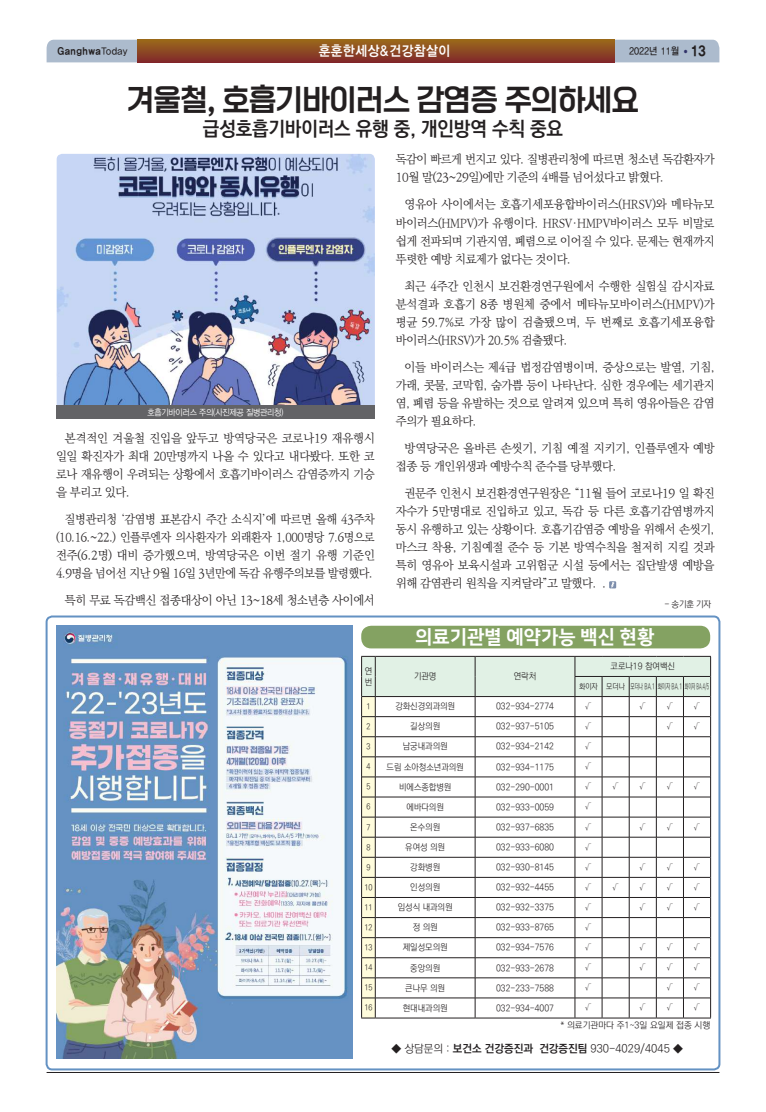
<style>
.page{position:relative;width:766px;height:1112px;background:#fff}
.page>*{position:absolute;margin:0;border:0;box-sizing:border-box;transform-origin:0 0}
.t1{font:30px "ONE Mobile Title";letter-spacing:-.01em;color:#231f20;scale:.95 1}
.t2{font:700 20px "Ko Pub Dotum";letter-spacing:-.01em;color:#231f20;scale:.95 1}
.t3{font:19px "Nanum Square EB";color:#fff}
.t4{font:14px "YDIYGO340";letter-spacing:.05em;color:#fff;scale:.9 1}
.t5{font:14px "YDIYGO360";color:#231f20;scale:.9 1}
.t6{font:300 12px/18px "Ko Pub Batang";letter-spacing:-.03em;color:#231f20;text-align:justify}
.t7{font:300 12px/18px "Ko Pub Batang";letter-spacing:-.03em;color:#231f20;text-align:justify;scale:.95 1}
.t8{font:300 12px/18px "Ko Pub Batang";letter-spacing:-.05em;color:#231f20}
.t9{font:300 12px/18px "Ko Pub Batang";letter-spacing:-.01em;color:#231f20}
.t10{font:300 11px "Ko Pub Dotum";color:#231f20}
.t11{font:10px "YDIYGO350";letter-spacing:.05em;color:#231f20;scale:.9 1}
.t12{font:10px "YDIYGO330";color:#231f20;scale:.9 1}
.t13{font:300 9px/10.8px "Ko Pub Dotum";color:#231f20;scale:.95 1}
.t14{font:300 9px "Ko Pub Dotum";color:#231f20}
.t15{font:8.8px "YDIYGO320";letter-spacing:-.03em;color:#fff;scale:.9 1}
.t16{font:300 8px "Ko Pub Dotum";color:#231f20;scale:.9 1}
.s1{font-family:"YDIYGO330"}
.s2{font-family:"YDIYGO310";font-size:5px;color:#32336a}
.s3{font-weight:700}
</style>
<div class="page">
<div style="left:46px;top:615px;width:674px;height:455px;border:2px solid #6492c3;border-radius:6px"></div>
<div style="left:47px;top:40px;width:672px;height:22px;background:#acbbcd"></div>
<div style="left:138px;top:40px;width:476px;height:22px;background:linear-gradient(to bottom,#9a681c,#822d2a)"></div>
<hr style="left:47px;top:1071px;width:672px;height:1px;background:#231f20">
<svg style="left:609px;top:581px;width:7px;height:7px"></svg>
<img style="left:57px;top:154px;width:318px;height:251px">
<div style="left:56px;top:405px;width:319px;height:14px;background:#636366"></div>
<img style="left:56px;top:625px;width:296px;height:433px">
<div style="left:361px;top:625px;width:349px;height:23px;background:#84a262;border-radius:10px"></div>
<svg style="left:361px;top:656px;width:350px;height:362px"></svg>
<p class="t11" style="left:57px;top:46px;width:80px">Ganghwa<span class="s1">Today</span></p>
<p class="t4" style="left:318px;top:43px;width:147px">훈훈한세상&amp;건강참살이</p>
<p class="t12" style="left:629px;top:45px;width:67px">2022년 11월 <span class="s2">●</span></p>
<p class="t5" style="left:691px;top:43px;width:17px">13</p>
<h1 class="t1" style="left:127px;top:84px;width:540px">겨울철, 호흡기바이러스 감염증 주의하세요</h1>
<h2 class="t2" style="left:203px;top:119px;width:380px">급성호흡기바이러스 유행 중, 개인방역 수칙 중요</h2>
<p class="t15" style="left:147px;top:407px;width:153px">호흡기바이러스 주의(사진제공 질병관리청)</p>
<p class="t6" style="left:56px;top:429px;width:320px;text-indent:9px">본격적인 겨울철 진입을 앞두고 방역당국은 코로나19 재유행시 일일 확진자가 최대 20만명까지 나올 수 있다고 내다봤다. 또한 코 로나 재유행이 우려되는 상황에서 호흡기바이러스 감염증까지 기승 을 부리고 있다.</p>
<p class="t7" style="left:56px;top:510px;width:337px;text-indent:9px">질병관리청 ‘감염병 표본감시 주간 소식지’에 따르면 올해 43주차 (10.16.~22.) 인플루엔자 의사환자가 외래환자 1,000명당 7.6명으로 전주(6.2명) 대비 증가했으며, 방역당국은 이번 절기 유행 기준인 4.9명을 넘어선 지난 9월 16일 3년만에 독감 유행주의보를 발령했다.</p>
<p class="t6" style="left:65px;top:591px;width:311px">특히 무료 독감백신 접종대상이 아닌 13~18세 청소년층 사이에서</p>
<p class="t8" style="left:395px;top:151px;width:320px">독감이 빠르게 번지고 있다. 질병관리청에 따르면 청소년 독감환자가<br>10월 말(23~29일)에만 기준의 4배를 넘어섰다고 밝혔다.</p>
<p class="t6" style="left:395px;top:196px;width:320px;text-indent:9px">영유아 사이에서는 호흡기세포융합바이러스(HRSV)와 메타뉴모 바이러스(HMPV)가 유행이다. HRSV·HMPV바이러스 모두 비말로 쉽게 전파되며 기관지염, 폐렴으로 이어질 수 있다. 문제는 현재까지 뚜렷한 예방 치료제가 없다는 것이다.</p>
<p class="t6" style="left:395px;top:277px;width:320px;text-indent:9px">최근 4주간 인천시 보건환경연구원에서 수행한 실험실 감시자료 분석결과 호흡기 8종 병원체 중에서 메타뉴모바이러스(HMPV)가 평균 59.7%로 가장 많이 검출됐으며, 두 번째로 호흡기세포융합 바이러스(HRSV)가 20.5% 검출됐다.</p>
<p class="t6" style="left:395px;top:358px;width:320px;text-indent:9px">이들 바이러스는 제4급 법정감염병이며, 증상으로는 발열, 기침, 가래, 콧물, 코막힘, 숨가쁨 등이 나타난다. 심한 경우에는 세기관지 염, 폐렴 등을 유발하는 것으로 알려져 있으며 특히 영유아들은 감염 주의가 필요하다.</p>
<p class="t9" style="left:395px;top:439px;width:320px;text-indent:9px">방역당국은 올바른 손씻기, 기침 예절 지키기, 인플루엔자 예방 접종 등 개인위생과 예방수칙 준수를 당부했다.</p>
<p class="t6" style="left:395px;top:484px;width:320px;text-indent:9px">권문주 인천시 보건환경연구원장은 “11월 들어 코로나19 일 확진 자수가 5만명대로 진입하고 있고, 독감 등 다른 호흡기감염병까지 동시 유행하고 있는 상황이다. 호흡기감염증 예방을 위해서 손씻기, 마스크 착용, 기침예절 준수 등 기본 방역수칙을 철저히 지킬 것과 특히 영유아 보육시설과 고위험군 시설 등에서는 집단발생 예방을 위해 감염관리 원칙을 지켜달라”고 말했다. .</p>
<p class="t14" style="left:664px;top:599px;width:48px">- 송기훈 기자</p>
<h3 class="t3" style="left:415px;top:626px;width:241px">의료기관별 예약가능 백신 현황</h3>
<p class="t13" style="left:364px;top:665px;width:9px">연 번</p>
<p class="t13" style="left:414px;top:671px;width:25px">기관명</p>
<p class="t13" style="left:513px;top:671px;width:25px">연락처</p>
<p class="t13" style="left:610px;top:661px;width:69px">코로나19 참여백신</p>
<p class="t16" style="left:579px;top:682px;width:146px">화이자 모더나 모더나 BA.1 화이자 BA.1 화이자 BA.4/5</p>
<p class="t16" style="left:366px;top:702px;width:6px">1</p>
<p class="t13" style="left:395px;top:701px;width:64px">강화신경외과의원</p>
<p class="t13" style="left:496px;top:701px;width:62px">032-934-2774</p>
<p class="t16" style="left:585px;top:702px;width:9px">√</p>
<p class="t16" style="left:639px;top:702px;width:9px">√</p>
<p class="t16" style="left:666px;top:702px;width:9px">√</p>
<p class="t16" style="left:693px;top:702px;width:9px">√</p>
<p class="t16" style="left:366px;top:722px;width:6px">2</p>
<p class="t13" style="left:410px;top:721px;width:33px">길상의원</p>
<p class="t13" style="left:496px;top:721px;width:62px">032-937-5105</p>
<p class="t16" style="left:585px;top:722px;width:9px">√</p>
<p class="t16" style="left:666px;top:722px;width:9px">√</p>
<p class="t16" style="left:693px;top:722px;width:9px">√</p>
<p class="t16" style="left:366px;top:742px;width:6px">3</p>
<p class="t13" style="left:402px;top:741px;width:49px">남궁내과의원</p>
<p class="t13" style="left:496px;top:741px;width:62px">032-934-2142</p>
<p class="t16" style="left:585px;top:742px;width:9px">√</p>
<p class="t16" style="left:366px;top:762px;width:6px">4</p>
<p class="t13" style="left:386px;top:761px;width:83px">드림 소아청소년과의원</p>
<p class="t13" style="left:496px;top:761px;width:62px">032-934-1175</p>
<p class="t16" style="left:585px;top:762px;width:9px">√</p>
<p class="t16" style="left:366px;top:782px;width:6px">5</p>
<p class="t13" style="left:399px;top:781px;width:56px">비에스종합병원</p>
<p class="t13" style="left:496px;top:781px;width:62px">032-290-0001</p>
<p class="t16" style="left:585px;top:782px;width:9px">√</p>
<p class="t16" style="left:612px;top:782px;width:9px">√</p>
<p class="t16" style="left:639px;top:782px;width:9px">√</p>
<p class="t16" style="left:666px;top:782px;width:9px">√</p>
<p class="t16" style="left:693px;top:782px;width:9px">√</p>
<p class="t16" style="left:366px;top:802px;width:6px">6</p>
<p class="t13" style="left:406px;top:801px;width:41px">에바다의원</p>
<p class="t13" style="left:496px;top:801px;width:62px">032-933-0059</p>
<p class="t16" style="left:585px;top:802px;width:9px">√</p>
<p class="t16" style="left:366px;top:823px;width:6px">7</p>
<p class="t13" style="left:410px;top:821px;width:33px">온수의원</p>
<p class="t13" style="left:496px;top:821px;width:62px">032-937-6835</p>
<p class="t16" style="left:585px;top:823px;width:9px">√</p>
<p class="t16" style="left:639px;top:823px;width:9px">√</p>
<p class="t16" style="left:666px;top:823px;width:9px">√</p>
<p class="t16" style="left:693px;top:823px;width:9px">√</p>
<p class="t16" style="left:366px;top:843px;width:6px">8</p>
<p class="t13" style="left:405px;top:842px;width:43px">유여성 의원</p>
<p class="t13" style="left:496px;top:842px;width:62px">032-933-6080</p>
<p class="t16" style="left:585px;top:843px;width:9px">√</p>
<p class="t16" style="left:366px;top:863px;width:6px">9</p>
<p class="t13" style="left:410px;top:862px;width:33px">강화병원</p>
<p class="t13" style="left:496px;top:862px;width:62px">032-930-8145</p>
<p class="t16" style="left:585px;top:863px;width:9px">√</p>
<p class="t16" style="left:639px;top:863px;width:9px">√</p>
<p class="t16" style="left:666px;top:863px;width:9px">√</p>
<p class="t16" style="left:693px;top:863px;width:9px">√</p>
<p class="t16" style="left:364px;top:883px;width:11px">10</p>
<p class="t13" style="left:410px;top:882px;width:33px">인성의원</p>
<p class="t13" style="left:496px;top:882px;width:62px">032-932-4455</p>
<p class="t16" style="left:585px;top:883px;width:9px">√</p>
<p class="t16" style="left:612px;top:883px;width:9px">√</p>
<p class="t16" style="left:639px;top:883px;width:9px">√</p>
<p class="t16" style="left:666px;top:883px;width:9px">√</p>
<p class="t16" style="left:693px;top:883px;width:9px">√</p>
<p class="t16" style="left:364px;top:903px;width:11px">11</p>
<p class="t13" style="left:398px;top:902px;width:59px">임성식 내과의원</p>
<p class="t13" style="left:496px;top:902px;width:62px">032-932-3375</p>
<p class="t16" style="left:585px;top:903px;width:9px">√</p>
<p class="t16" style="left:639px;top:903px;width:9px">√</p>
<p class="t16" style="left:666px;top:903px;width:9px">√</p>
<p class="t16" style="left:693px;top:903px;width:9px">√</p>
<p class="t16" style="left:364px;top:923px;width:11px">12</p>
<p class="t13" style="left:412px;top:922px;width:28px">정 의원</p>
<p class="t13" style="left:496px;top:922px;width:62px">032-933-8765</p>
<p class="t16" style="left:585px;top:923px;width:9px">√</p>
<p class="t16" style="left:364px;top:943px;width:11px">13</p>
<p class="t13" style="left:402px;top:942px;width:49px">제일성모의원</p>
<p class="t13" style="left:496px;top:942px;width:62px">032-934-7576</p>
<p class="t16" style="left:585px;top:943px;width:9px">√</p>
<p class="t16" style="left:639px;top:943px;width:9px">√</p>
<p class="t16" style="left:666px;top:943px;width:9px">√</p>
<p class="t16" style="left:693px;top:943px;width:9px">√</p>
<p class="t16" style="left:364px;top:963px;width:11px">14</p>
<p class="t13" style="left:410px;top:962px;width:33px">중앙의원</p>
<p class="t13" style="left:496px;top:962px;width:62px">032-933-2678</p>
<p class="t16" style="left:585px;top:963px;width:9px">√</p>
<p class="t16" style="left:639px;top:963px;width:9px">√</p>
<p class="t16" style="left:666px;top:963px;width:9px">√</p>
<p class="t16" style="left:693px;top:963px;width:9px">√</p>
<p class="t16" style="left:364px;top:983px;width:11px">15</p>
<p class="t13" style="left:405px;top:982px;width:43px">큰나무 의원</p>
<p class="t13" style="left:496px;top:982px;width:62px">032-233-7588</p>
<p class="t16" style="left:585px;top:983px;width:9px">√</p>
<p class="t16" style="left:666px;top:983px;width:9px">√</p>
<p class="t16" style="left:693px;top:983px;width:9px">√</p>
<p class="t16" style="left:364px;top:1003px;width:11px">16</p>
<p class="t13" style="left:402px;top:1002px;width:49px">현대내과의원</p>
<p class="t13" style="left:496px;top:1002px;width:62px">032-934-4007</p>
<p class="t16" style="left:585px;top:1003px;width:9px">√</p>
<p class="t16" style="left:639px;top:1003px;width:9px">√</p>
<p class="t16" style="left:666px;top:1003px;width:9px">√</p>
<p class="t16" style="left:693px;top:1003px;width:9px">√</p>
<p class="t14" style="left:560px;top:1020px;width:151px">* 의료기관마다 주1~3일 요일제 접종 시행</p>
<p class="t10" style="left:391px;top:1042px;width:293px">◆ 상담문의 : <span class="s3">보건소 건강증진과 건강증진팀</span> 930-4029/4045 ◆</p>
</div>
